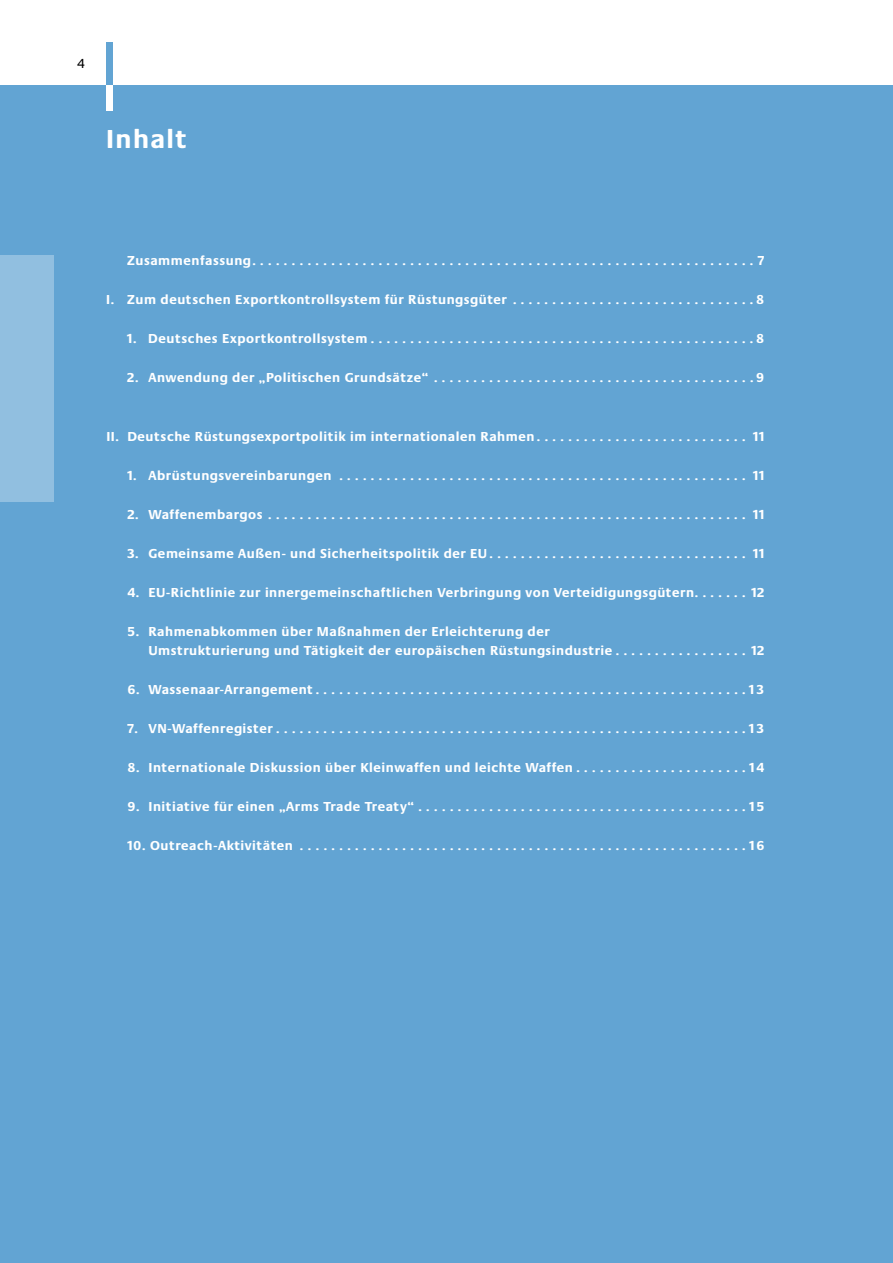
<style>
.page{position:relative;width:893px;height:1263px;background:#fff}
.page>*{position:absolute;margin:0;border:0;box-sizing:border-box;transform-origin:0 0}
.t1{font:700 27px "Neue Praxis";letter-spacing:.05em;color:#fff}
.t2{font:700 13.5px/19.5px "Neue Praxis";letter-spacing:.04em;color:#fff}
.t3{font:13.5px "Neue Praxis";color:#000}
.s1{font-family:"Neue Praxis Tab"}
</style>
<div class="page">
<div style="left:0;top:85px;width:893px;height:1178px;background:#62a4d3"></div>
<div style="left:0;top:255px;width:53px;height:247px;background:#91bfe0"></div>
<div style="left:106px;top:43px;width:7px;height:42px;background:#62a4d3"></div>
<div style="left:106px;top:85px;width:7px;height:26px;background:#fff"></div>
<p class="t3" style="left:77px;top:55px;width:9px">4</p>
<h1 class="t1" style="left:106px;top:122px;width:82px">Inhalt</h1>
<p class="t2" style="left:127px;top:251px;width:638px">Zusammenfassung ................................................................7</p>
<p class="t2" style="left:106px;top:290px;width:659px">I. Zum deutschen Exportkontrollsystem für Rüstungsgüter . . . . . . . . . . . . . . . . . . . . . . . . . . . . . . 8</p>
<p class="t2" style="left:127px;top:329px;width:638px">1. Deutsches Exportkontrollsystem ................................................ 8</p>
<p class="t2" style="left:127px;top:368px;width:638px">2. Anwendung der „Politischen Grundsätze“ ........................................ 9</p>
<p class="t2" style="left:106px;top:426px;width:659px">II. Deutsche Rüstungsexportpolitik im internationalen Rahmen . . . . . . . . . . . . . . . . . . . . . . . . . . . 11</p>
<p class="t2" style="left:127px;top:465px;width:638px">1. Abrüstungsvereinbarungen .................................................... 11</p>
<p class="t2" style="left:127px;top:504px;width:638px">2. Waffenembargos ............................................................. 11</p>
<p class="t2" style="left:127px;top:543px;width:638px">3. Gemeinsame Außen- und Sicherheitspolitik der EU . . . . . . . . . . . . . . . . . . . . . . . . . . . . . . . . . 11</p>
<p class="t2" style="left:127px;top:582px;width:638px">4. EU-Richtlinie zur innergemeinschaftlichen Verbringung von Verteidigungsgütern . . . . . . . 12</p>
<p class="t2" style="left:148px;top:621px;width:617px;text-indent:-21px">5. Rahmenabkommen über Maßnahmen der Erleichterung der<br>Umstrukturierung und Tätigkeit der europäischen Rüstungsindustrie . . . . . . . . . . . . . . . . . 12</p>
<p class="t2" style="left:127px;top:680px;width:638px">6. Wassenaar-Arrangement ...................................................... <span class="s1">13</span></p>
<p class="t2" style="left:127px;top:719px;width:638px">7. VN-Waffenregister ........................................................... <span class="s1">13</span></p>
<p class="t2" style="left:127px;top:758px;width:638px">8. Internationale Diskussion über Kleinwaffen und leichte Waffen . . . . . . . . . . . . . . . . . . . . . <span class="s1">14</span></p>
<p class="t2" style="left:127px;top:797px;width:638px">9. Initiative für einen „Arms Trade Treaty“ ......................................... <span class="s1">15</span></p>
<p class="t2" style="left:127px;top:836px;width:638px">10. Outreach-Aktivitäten ........................................................ <span class="s1">16</span></p>
</div>
